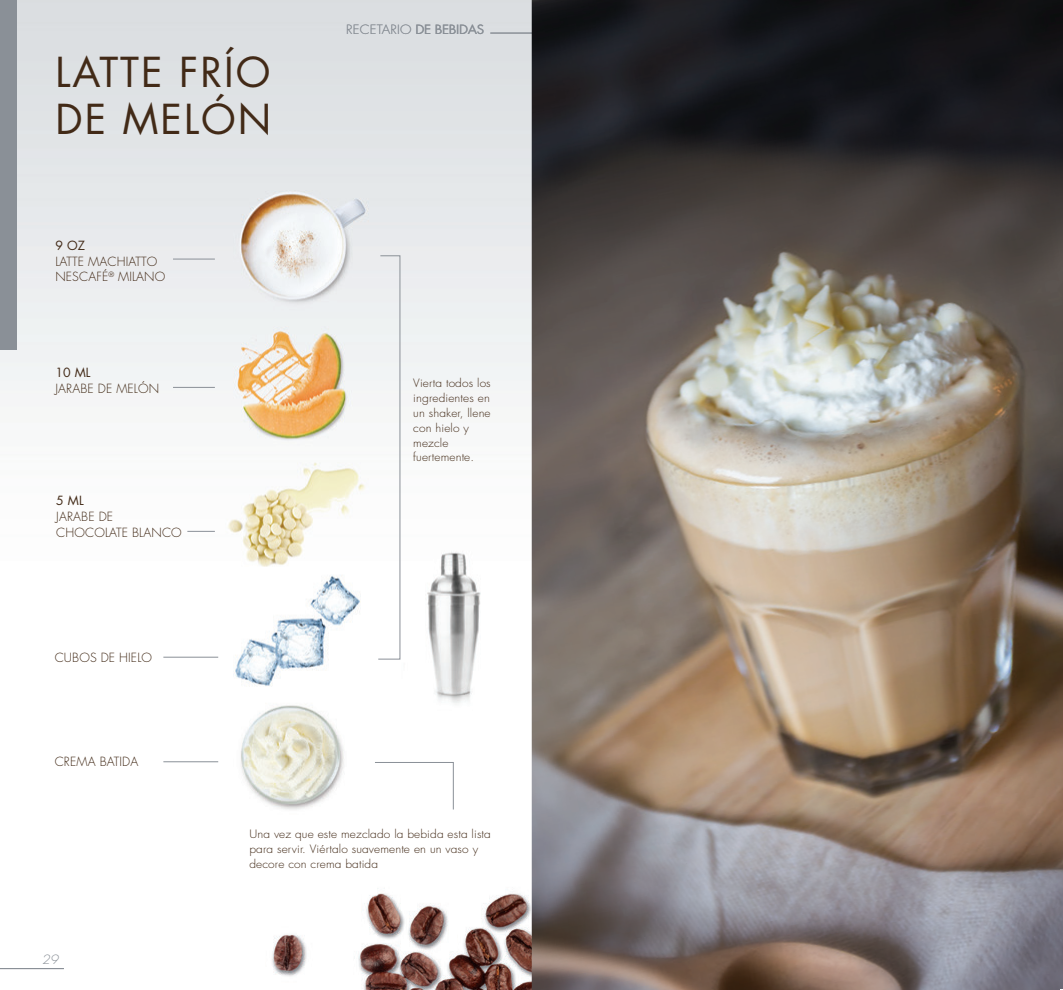
<style>
.page{position:relative;width:1063px;height:990px;background:#fff}
.page>*{position:absolute;margin:0;border:0;box-sizing:border-box;transform-origin:0 0}
.t1{font:40.25px/47.6px "Futura Std";letter-spacing:.05em;color:#422a17}
.t2{font:300 12.5px "Futura Std";letter-spacing:.01em;color:#8a9097;scale:1.07 1}
.t3{font:italic 300 12.5px "Futura Std";color:#8a9097;scale:1.07 1}
.t4{font:300 12.38px/15.8px "Futura Std";letter-spacing:.01em;color:#422a17}
.t5{font:12.38px "Futura Std";letter-spacing:.01em;color:#422a17}
.t6{font:300 11.25px/15px "Futura Std";letter-spacing:.01em;color:#422a17;scale:1.06 1}
.s1{font-weight:400}
</style>
<div class="page">
<img style="left:0;top:0;width:531px;height:990px">
<div style="left:0;top:0;width:16px;height:350px;background:#8a9097"></div>
<hr style="left:490px;top:33px;width:54px;height:1px;background:#8a9097">
<hr style="left:0;top:968px;width:64px;height:1px;background:#8a9097">
<hr style="left:173px;top:387px;width:42px;height:1px;background:#8a9097">
<hr style="left:173px;top:259px;width:42px;height:1px;background:#8a9097">
<svg style="left:187px;top:531px;width:28px;height:1px"></svg>
<hr style="left:163px;top:657px;width:55px;height:1px;background:#8a9097">
<hr style="left:163px;top:761px;width:55px;height:1px;background:#8a9097">
<svg style="left:377px;top:255px;width:23px;height:405px"></svg>
<svg style="left:374px;top:762px;width:80px;height:48px"></svg>
<img style="left:531px;top:0;width:531px;height:990px">
<h1 class="t1" style="left:55px;top:49px;width:217px">LATTE FRÍO<br>DE MELÓN</h1>
<p class="t5" style="left:55px;top:238px;width:31px">9 OZ</p>
<p class="t4" style="left:55px;top:254px;width:111px">LATTE MACHIATTO<br>NESCAFÉ<sup>®</sup> MILANO</p>
<p class="t5" style="left:55px;top:364px;width:37px">10 ML</p>
<p class="t4" style="left:55px;top:381px;width:105px">JARABE DE MELÓN</p>
<p class="t5" style="left:56px;top:493px;width:29px">5 ML</p>
<p class="t4" style="left:56px;top:509px;width:127px">JARABE DE<br>CHOCOLATE BLANCO</p>
<p class="t4" style="left:55px;top:650px;width:99px">CUBOS DE HIELO</p>
<p class="t4" style="left:55px;top:754px;width:85px">CREMA BATIDA</p>
<p class="t2" style="left:346px;top:21px;width:130px">RECETARIO <span class="s1">DE BEBIDAS</span></p>
<p class="t6" style="left:413px;top:375px;width:75px">Vierta todos los ingredientes en un shaker, llene con hielo y mezcle fuertemente.</p>
<p class="t3" style="left:42px;top:952px;width:17px">29</p>
<p class="t6" style="left:249px;top:827px;width:229px">Una vez que este mezclado la bebida esta lista para servir. Viértalo suavemente en un vaso y decore con crema batida</p>
</div>
